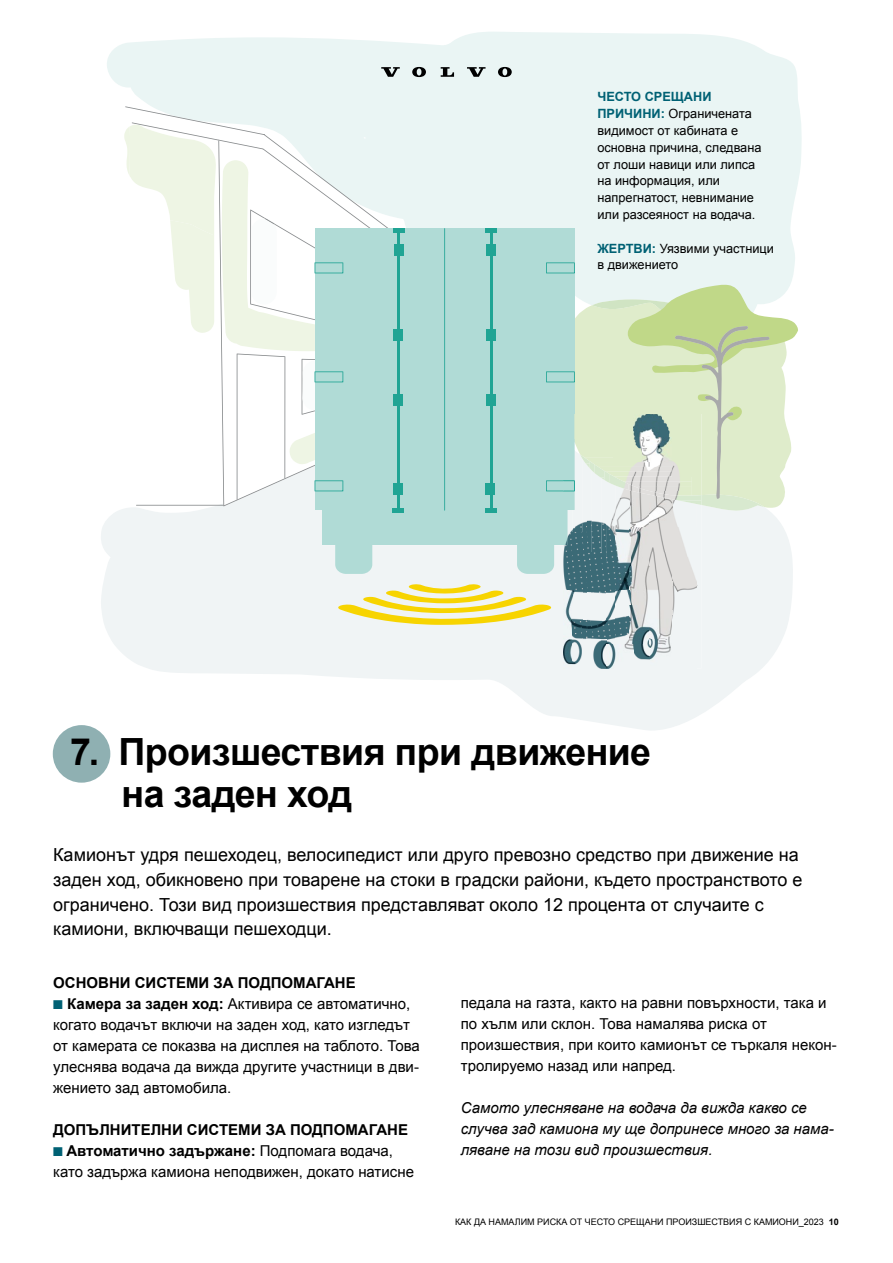
<style>
.page{position:relative;width:893px;height:1263px;background:#fff}
.page>*{position:absolute;margin:0;border:0;box-sizing:border-box;transform-origin:0 0}
.t1{font:700 37.5px/42px "Arial";letter-spacing:-.015em;color:#000}
.t2{font:18px/24.6px "Arial";color:#000}
.t3{font:15px/21px "Arial";color:#000}
.t4{font:italic 15px/21px "Arial";color:#000}
.t5{font:700 15px "Arial";color:#000}
.t6{font:12.75px/16.8px "Arial";color:#000}
.t7{font:9px "Arial";color:#000}
.s1{font-weight:700;color:#006174}
.s2{color:#006174}
.s3{font-weight:700}
</style>
<div class="page">
<svg style="left:107px;top:32px;width:695px;height:252px;fill:#eaf5f4"></svg>
<svg style="left:101px;top:509px;width:692px;height:221px;fill:#f0f4f5"></svg>
<svg style="left:125px;top:106px;width:140px;height:29px"></svg>
<div style="left:315px;top:228px;width:259px;height:282px;background:#b0dbd6"></div>
<div style="left:322px;top:510px;width:245px;height:35px;background:#b0dbd6"></div>
<svg style="left:124px;top:107px;width:267px;height:467px"></svg>
<svg style="left:546px;top:262px;width:29px;height:11px"></svg>
<hr style="left:397px;top:229px;width:3px;height:283px;background:#20a494">
<hr style="left:393px;top:229px;width:11px;height:4px;background:#20a494">
<hr style="left:392px;top:508px;width:12px;height:4px;background:#20a494">
<div style="left:394px;top:244px;width:9px;height:12px;background:#20a494"></div>
<div style="left:394px;top:330px;width:9px;height:11px;background:#20a494"></div>
<div style="left:393px;top:394px;width:10px;height:12px;background:#20a494"></div>
<div style="left:393px;top:483px;width:9px;height:12px;background:#20a494"></div>
<hr style="left:490px;top:229px;width:2px;height:283px;background:#20a494">
<hr style="left:485px;top:229px;width:12px;height:4px;background:#20a494">
<hr style="left:485px;top:508px;width:12px;height:4px;background:#20a494">
<div style="left:487px;top:244px;width:9px;height:12px;background:#20a494"></div>
<div style="left:486px;top:330px;width:10px;height:11px;background:#20a494"></div>
<div style="left:486px;top:394px;width:9px;height:12px;background:#20a494"></div>
<div style="left:486px;top:483px;width:9px;height:12px;background:#20a494"></div>
<hr style="left:444px;top:228px;width:1px;height:283px;background:#20a494">
<img style="left:574px;top:574px;width:8px;height:94px">
<img style="left:582px;top:574px;width:5px;height:94px">
<img style="left:587px;top:574px;width:5px;height:94px">
<img style="left:592px;top:574px;width:9px;height:94px">
<img style="left:601px;top:574px;width:5px;height:94px">
<img style="left:606px;top:574px;width:10px;height:70px">
<img style="left:616px;top:574px;width:14px;height:70px">
<img style="left:630px;top:574px;width:19px;height:70px">
<img style="left:649px;top:574px;width:24px;height:94px">
<img style="left:673px;top:574px;width:24px;height:94px">
<img style="left:697px;top:574px;width:4px;height:94px">
<img style="left:563px;top:574px;width:11px;height:94px">
<img style="left:606px;top:644px;width:43px;height:24px">
<svg style="left:337px;top:584px;width:215px;height:41px"></svg>
<svg style="left:517px;top:284px;width:281px;height:290px"></svg>
<div style="left:53px;top:725px;width:57px;height:58px;background:#8fb0b2;border-radius:50%"></div>
<svg style="left:381px;top:67px;width:19px;height:10px"></svg>
<svg style="left:441px;top:67px;width:13px;height:10px"></svg>
<svg style="left:412px;top:67px;width:14px;height:10px"></svg>
<svg style="left:467px;top:67px;width:19px;height:10px"></svg>
<svg style="left:498px;top:67px;width:14px;height:10px"></svg>
<p class="t6" style="left:597px;top:89px;width:166px"><span class="s1">ЧЕСТО СРЕЩАНИ<br>ПРИЧИНИ:</span> Ограничената видимост от кабината е основна причина, следвана от лоши навици или липса на информация, или напрегнатост, невнимание или разсеяност на водача.</p>
<p class="t6" style="left:597px;top:240px;width:178px"><span class="s1">ЖЕРТВИ:</span> Уязвими участници в движението</p>
<h1 class="t1" style="left:122px;top:732px;width:531px;text-indent:-52px">7. Произшествия при движение на заден ход</h1>
<p class="t2" style="left:53px;top:843px;width:751px">Камионът удря пешеходец, велосипедист или друго превозно средство при движение на заден ход, обикновено при товарене на стоки в градски райони, където пространството е ограничено. Този вид произшествия представляват около 12 процента от случаите с камиони, включващи пешеходци.</p>
<p class="t5" style="left:53px;top:972px;width:304px">ОСНОВНИ СИСТЕМИ ЗА ПОДПОМАГАНЕ</p>
<p class="t3" style="left:53px;top:993px;width:368px"><span class="s2">■</span> <span class="s3">Камера за заден ход:</span> Активира се автоматично, когато водачът включи на заден ход, като изгледът от камерата се показва на дисплея на таблото. Това улеснява водача да вижда другите участници в дви&shy;жението зад автомобила.</p>
<p class="t5" style="left:53px;top:1119px;width:356px">ДОПЪЛНИТЕЛНИ СИСТЕМИ ЗА ПОДПОМАГАНЕ</p>
<p class="t3" style="left:53px;top:1140px;width:362px"><span class="s2">■</span> <span class="s3">Автоматично задържане:</span> Подпомага водача, като задържа камиона неподвижен, докато натисне</p>
<p class="t3" style="left:461px;top:992px;width:378px">педала на газта, както на равни повърхности, така и по хълм или склон. Това намалява риска от произшествия, при които камионът се търкаля некон&shy;тролируемо назад или напред.</p>
<p class="t4" style="left:461px;top:1097px;width:375px">Самото улесняване на водача да вижда какво се случва зад камиона му ще допринесе много за нама&shy;ляване на този вид произшествия.</p>
<p class="t7" style="left:455px;top:1216px;width:385px">КАК ДА НАМАЛИМ РИСКА ОТ ЧЕСТО СРЕЩАНИ ПРОИЗШЕСТВИЯ С КАМИОНИ_2023 <span class="s3">10</span></p>
</div>
